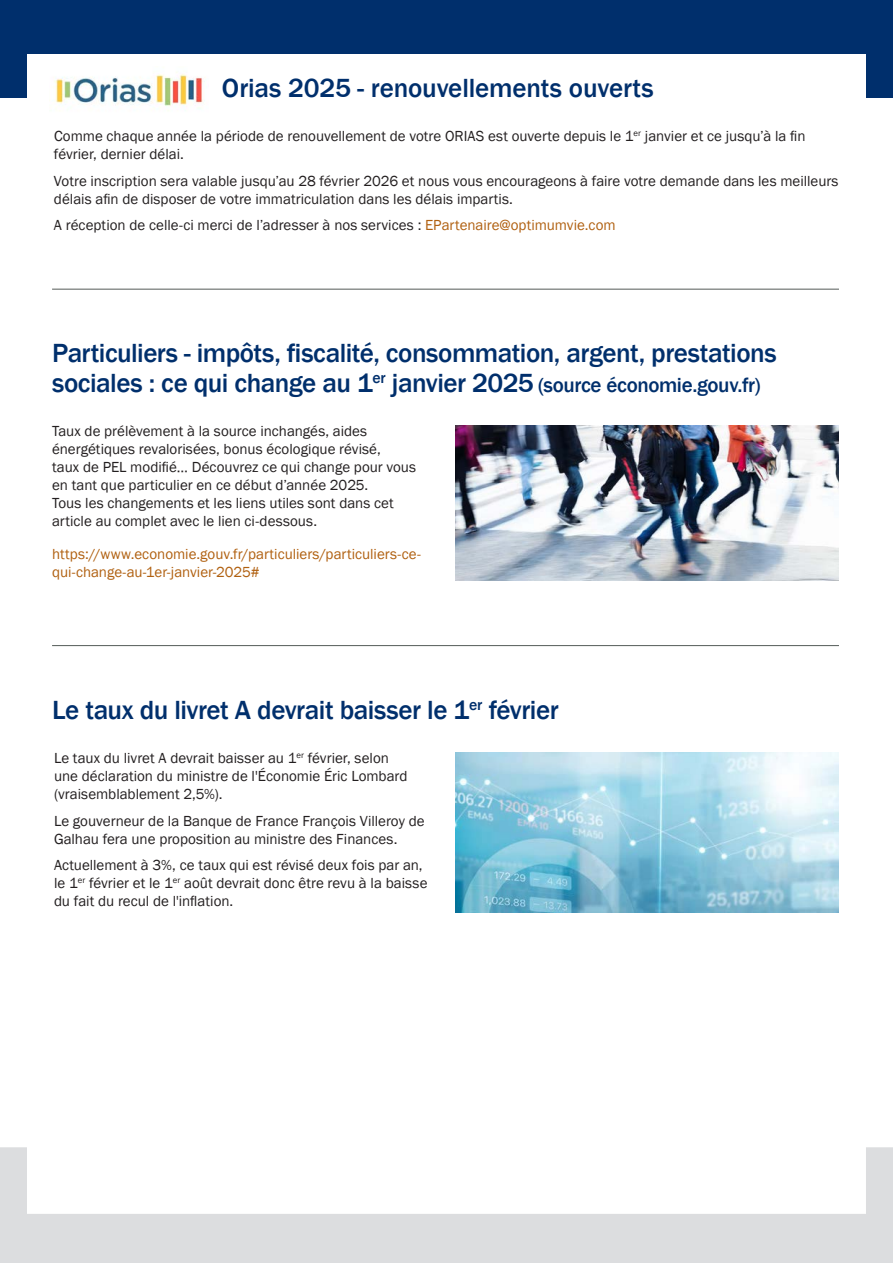
<style>
.page{position:relative;width:893px;height:1263px;background:#fff}
.page>*{position:absolute;margin:0;border:0;box-sizing:border-box;transform-origin:0 0}
.Sous-titre{font:500 27px/30px "Franklin Gothic";letter-spacing:-.015em;color:#002f6c}
.Texte{font:15px/18px "Franklin Gothic";color:#231f20}
.Texte-2{font:15px/18px "Franklin Gothic";color:#b06010}
.s1{color:#b06010}
.s2{font-size:21px}
</style>
<div class="page">
<svg style="left:0;top:1147px;width:893px;height:116px"></svg>
<img style="left:455px;top:425px;width:384px;height:155px">
<hr style="left:52px;top:645px;width:787px;height:1px;background:#545b58">
<hr style="left:52px;top:289px;width:787px;height:1px;background:#545b58">
<img style="left:455px;top:753px;width:384px;height:159px">
<div style="left:0;top:0;width:893px;height:97px;background:#002f6c"></div>
<div style="left:27px;top:54px;width:839px;height:70px;background:#fff"></div>
<img style="left:54px;top:72px;width:151px;height:39px">
<p class="Sous-titre" style="left:222px;top:73px;width:433px">Orias 2025 - renouvellements ouverts</p>
<p class="Texte" style="left:54px;top:128px;width:753px">Comme chaque année la période de renouvellement de votre ORIAS est ouverte depuis le 1<sup>er</sup> janvier et ce jusqu’à la fin février, dernier délai.</p>
<p class="Texte" style="left:54px;top:172px;width:786px">Votre inscription sera valable jusqu’au 28 février 2026 et nous vous encourageons à faire votre demande dans les meilleurs délais afin de disposer de votre immatriculation dans les délais impartis.</p>
<p class="Texte" style="left:54px;top:217px;width:563px">A réception de celle-ci merci de l’adresser à nos services : <span class="s1">EPartenaire@optimumvie.com</span></p>
<p class="Sous-titre" style="left:52px;top:338px;width:726px">Particuliers - impôts, fiscalité, consommation, argent, prestations sociales : ce qui change au 1<sup>er</sup> janvier 2025 <span class="s2">(source économie.gouv.fr)</span></p>
<p class="Texte" style="left:52px;top:422px;width:366px">Taux de prélèvement à la source inchangés, aides énergétiques revalorisées, bonus écologique révisé,<br>taux de PEL modifié… Découvrez ce qui change pour vous en tant que particulier en ce début d’année 2025.<br>Tous les changements et les liens utiles sont dans cet article au complet avec le lien ci-dessous.</p>
<p class="Texte-2" style="left:52px;top:545px;width:370px">https://www.economie.gouv.fr/particuliers/particuliers-ce&shy;qui-change-au-1er-janvier-2025#</p>
<p class="Sous-titre" style="left:52px;top:695px;width:508px">Le taux du livret A devrait baisser le 1<sup>er</sup> février</p>
<p class="Texte" style="left:54px;top:749px;width:355px">Le taux du livret A devrait baisser au 1<sup>er</sup> février, selon une déclaration du ministre de l'Économie Éric Lombard (vraisemblablement 2,5%).</p>
<p class="Texte" style="left:54px;top:812px;width:372px">Le gouverneur de la Banque de France François Villeroy de<br>Galhau fera une proposition au ministre des Finances.</p>
<p class="Texte" style="left:54px;top:857px;width:375px">Actuellement à 3%, ce taux qui est révisé deux fois par an, le 1<sup>er</sup> février et le 1<sup>er</sup> août devrait donc être revu à la baisse du fait du recul de l'inflation.</p>
</div>
